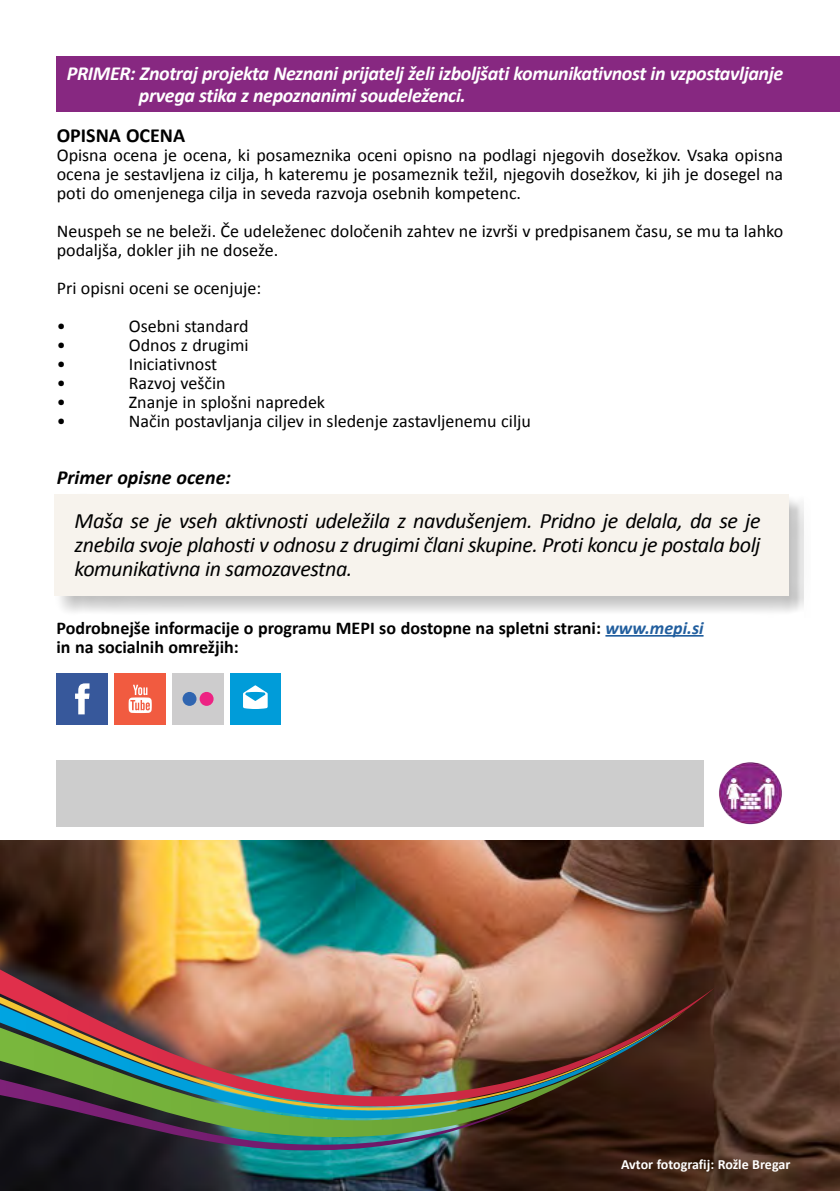
<style>
.page{position:relative;width:840px;height:1191px;background:#fff}
.page>*{position:absolute;margin:0;border:0;box-sizing:border-box;transform-origin:0 0}
.t1{font:italic 22px/24px "Calibri";letter-spacing:-.02em;color:#000;text-align:justify}
.t2{font:italic 700 20px/22px "Calibri";letter-spacing:-.02em;color:#fff}
.t3{font:italic 700 20px "Calibri";color:#000}
.t4{font:700 20px "Calibri";color:#000}
.t5{font:18px/19px "Calibri";color:#000}
.t6{font:700 18px/19px "Calibri";color:#000}
.t7{font:700 14px "Calibri";letter-spacing:-.005em;color:#fff}
.s1{font-style:italic;color:#215e9e}
</style>
<div class="page">
<div style="left:57px;top:56px;width:782px;height:56px;background:#872881"></div>
<img style="left:0;top:840px;width:839px;height:351px">
<svg style="left:0;top:969px;width:714px;height:140px;background:#a7775f"></svg>
<svg style="left:0;top:996px;width:686px;height:117px;background:#a4705b"></svg>
<svg style="left:0;top:1004px;width:674px;height:118px;background:#8f6252"></svg>
<img style="left:0;top:1027px;width:613px;height:113px">
<img style="left:0;top:1079px;width:526px;height:72px">
<div style="left:55px;top:494px;width:755px;height:124px;background:#000;opacity:.25"></div>
<div style="left:55px;top:494px;width:733px;height:101px;background:#f7f3ed"></div>
<hr style="left:605px;top:635px;width:98px;height:1px;background:#215e9e">
<div style="left:57px;top:673px;width:51px;height:51px;background:#37589b"></div>
<svg style="left:75px;top:683px;width:14px;height:31px"></svg>
<div style="left:115px;top:673px;width:51px;height:51px;background:#f15b40"></div>
<svg style="left:128px;top:685px;width:24px;height:28px"></svg>
<div style="left:172px;top:673px;width:51px;height:51px;background:#cdcccd"></div>
<div style="left:182px;top:692px;width:14px;height:14px;background:#3065b0;border-radius:50%"></div>
<div style="left:199px;top:692px;width:14px;height:14px;background:#ed2383;border-radius:50%"></div>
<div style="left:230px;top:673px;width:51px;height:51px;background:#009cd9"></div>
<svg style="left:243px;top:685px;width:24px;height:24px"></svg>
<img style="left:719px;top:762px;width:63px;height:63px">
<div style="left:57px;top:759px;width:646px;height:67px;background:#cdcdcd"></div>
<p class="t2" style="left:139px;top:61px;width:645px;text-indent:-72px">PRIMER: Znotraj projekta Neznani prijatelj želi izboljšati komunikativnost in vzpostavljanje prvega stika z nepoznanimi soudeleženci.</p>
<p class="t4" style="left:57px;top:123px;width:130px">OPISNA OCENA</p>
<p class="t5" style="left:57px;top:145px;width:727px;text-align:justify">Opisna ocena je ocena, ki posameznika oceni opisno na podlagi njegovih dosežkov. Vsaka opisna ocena je sestavljena iz cilja, h kateremu je posameznik težil, njegovih dosežkov, ki jih je dosegel na poti do omenjenega cilja in seveda razvoja osebnih kompetenc.</p>
<p class="t5" style="left:57px;top:221px;width:727px">Neuspeh se ne beleži. Če udeleženec določenih zahtev ne izvrši v predpisanem času, se mu ta lahko podaljša, dokler jih ne doseže.</p>
<p class="t5" style="left:57px;top:268px;width:206px;line-height:38px">Pri opisni oceni se ocenjuje: •</p>
<p class="t5" style="left:129px;top:316px;width:121px">Osebni standard</p>
<p class="t5" style="left:57px;top:335px;width:10px">•</p>
<p class="t5" style="left:129px;top:335px;width:121px">Odnos z drugimi</p>
<p class="t5" style="left:57px;top:354px;width:10px">•</p>
<p class="t5" style="left:129px;top:354px;width:90px">Iniciativnost</p>
<p class="t5" style="left:57px;top:373px;width:10px">•</p>
<p class="t5" style="left:129px;top:373px;width:98px">Razvoj veščin</p>
<p class="t5" style="left:57px;top:392px;width:10px">•</p>
<p class="t5" style="left:129px;top:392px;width:198px">Znanje in splošni napredek</p>
<p class="t5" style="left:57px;top:411px;width:10px">•</p>
<p class="t5" style="left:129px;top:411px;width:403px">Način postavljanja ciljev in sledenje zastavljenemu cilju</p>
<p class="t3" style="left:57px;top:465px;width:176px">Primer opisne ocene:</p>
<p class="t1" style="left:75px;top:507px;width:687px">Maša se je vseh aktivnosti udeležila z navdušenjem. Pridno je delala, da se je znebila svoje plahosti v odnosu z drugimi člani skupine. Proti koncu je postala bolj komunikativna in samozavestna.</p>
<p class="t6" style="left:56px;top:618px;width:648px">Podrobnejše informacije o programu MEPI so dostopne na spletni strani: <span class="s1">www.mepi.si </span>in na socialnih omrežjih:</p>
<p class="t7" style="left:620px;top:1156px;width:171px">Avtor fotografij: Rožle Bregar</p>
</div>
